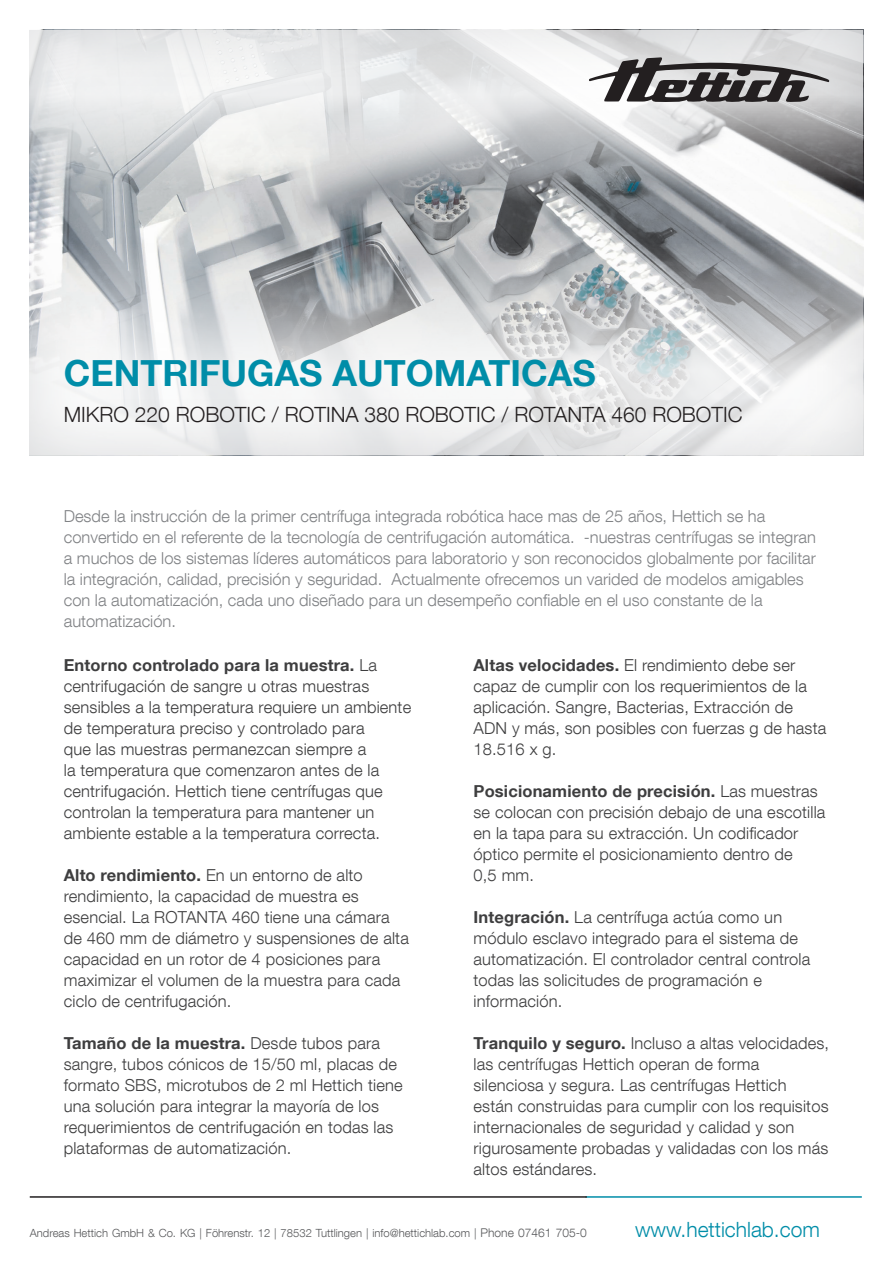
<style>
.page{position:relative;width:893px;height:1263px;background:#fff}
.page>*{position:absolute;margin:0;border:0;box-sizing:border-box;transform-origin:0 0}
.Headline{font:700 36px "Helvetica Neue LT Com";color:#008da8}
.Headline-2{font:300 21px "Helvetica Neue LT Com";color:#231f20}
.Subhead{font:300 21px "Helvetica Neue LT Com";color:#008da8}
.t1{font:300 16.5px/21px "Helvetica Neue LT Com";letter-spacing:.01em;color:#3e3e3f}
.t2{font:300 16.5px/21px "Helvetica Neue LT Com";color:#808285}
.Subhead-2{font:300 11.25px "Helvetica Neue LT Com";color:#57585a}
.s1{font-weight:700}
.s2{font-size:12px}
</style>
<div class="page">
<div style="left:29px;top:211px;width:834px;height:244px;background:#d1d2d4;opacity:.75"></div>
<hr style="left:585px;top:1196px;width:277px;height:2px;background:#008da8">
<hr style="left:30px;top:1196px;width:557px;height:2px;background:#231f20">
<div style="left:29px;top:29px;width:834px;height:185px;background:#d1d2d4;opacity:.75"></div>
<svg style="left:589px;top:57px;width:240px;height:45px;background:#878586"></svg>
<p class="Headline" style="left:64px;top:350px;width:533px">CENTRIFUGAS AUTOMATICAS</p>
<p class="Headline-2" style="left:64px;top:402px;width:680px">MIKRO 220 ROBOTIC / ROTINA 380 ROBOTIC / ROTANTA 460 ROBOTIC</p>
<p class="t2" style="left:64px;top:505px;width:754px">Desde la instrucción de la primer centrífuga integrada robótica hace mas de 25 años, Hettich se ha convertido en el referente de la tecnología de centrifugación automática. -nuestras centrífugas se integran a muchos de los sistemas líderes automáticos para laboratorio y son reconocidos globalmente por facilitar la integración, calidad, precisión y seguridad. Actualmente ofrecemos un varided de modelos amigables con la automatización, cada uno diseñado para un desempeño confiable en el uso constante de la automatización.</p>
<p class="t1" style="left:64px;top:654px;width:349px"><span class="s1">Entorno controlado para la muestra.</span> La centrifugación de sangre u otras muestras sensibles a la temperatura requiere un ambiente de temperatura preciso y controlado para<br>que las muestras permanezcan siempre a<br>la temperatura que comenzaron antes de la centrifugación. Hettich tiene centrífugas que controlan la temperatura para mantener un ambiente estable a la temperatura correcta.</p>
<p class="t1" style="left:64px;top:864px;width:347px"><span class="s1">Alto rendimiento.</span> En un entorno de alto rendimiento, la capacidad de muestra es esencial. La ROTANTA 460 tiene una cámara de 460 mm de diámetro y suspensiones de alta capacidad en un rotor de 4 posiciones para maximizar el volumen de la muestra para cada ciclo de centrifugación.</p>
<p class="t1" style="left:64px;top:1032px;width:340px"><span class="s1">Tamaño de la muestra.</span> Desde tubos para sangre, tubos cónicos de 15/50 ml, placas de formato SBS, microtubos de 2 ml Hettich tiene una solución para integrar la mayoría de los requerimientos de centrifugación en todas las plataformas de automatización.</p>
<p class="t1" style="left:473px;top:654px;width:354px"><span class="s1">Altas velocidades.</span> El rendimiento debe ser capaz de cumplir con los requerimientos de la aplicación. Sangre, Bacterias, Extracción de ADN y más, son posibles con fuerzas g de hasta 18.516 x g.</p>
<p class="t1" style="left:473px;top:780px;width:353px"><span class="s1">Posicionamiento de precisión.</span> Las muestras se colocan con precisión debajo de una escotilla en la tapa para su extracción. Un codificador óptico permite el posicionamiento dentro de<br>0,5 mm.</p>
<p class="t1" style="left:473px;top:906px;width:338px"><span class="s1">Integración.</span> La centrífuga actúa como un módulo esclavo integrado para el sistema de automatización. El controlador central controla todas las solicitudes de programación e información.</p>
<p class="t1" style="left:473px;top:1032px;width:357px"><span class="s1">Tranquilo y seguro.</span> Incluso a altas velocidades, las centrífugas Hettich operan de forma silenciosa y segura. Las centrífugas Hettich están construidas para cumplir con los requisitos internacionales de seguridad y calidad y son rigurosamente probadas y validadas con los más altos estándares.</p>
<p class="Subhead-2" style="left:30px;top:1226px;width:558px">Andreas Hettich GmbH &amp; Co. KG | Föhrenstr. 12 | 78532 Tuttlingen | info@hettichlab.com | <span class="s2">Phone 07461 705-0</span></p>
<p class="Subhead" style="left:635px;top:1217px;width:186px">www.hettichlab.com</p>
</div>
